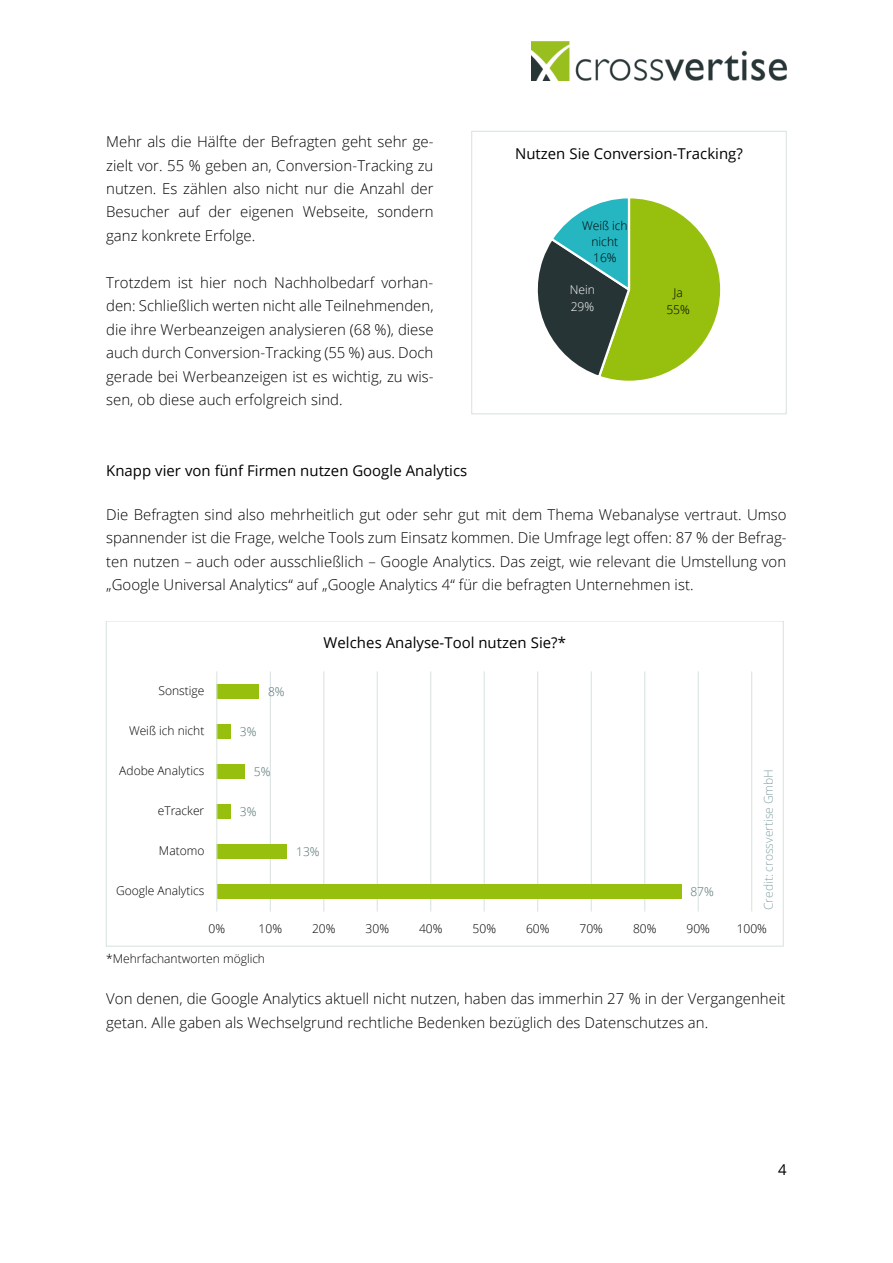
<style>
.page{position:relative;width:893px;height:1263px;background:#fff}
.page>*{position:absolute;margin:0;border:0;box-sizing:border-box;transform-origin:0 0}
.t1{font:300 15px/23.5px "Open Sans";color:#000;text-align:justify}
.t2{font:15px "Open Sans";color:#000}
.t3{font:300 12px/16.4px "Open Sans";color:#000;text-align:center}
.t4{font:300 12px "Open Sans";color:#86a3a6}
.t5{font:300 12px "Open Sans";color:#536f71}
.t6{font:300 12px/16.4px "Open Sans";color:#fff}
</style>
<div class="page">
<img style="left:532px;top:42px;width:255px;height:38px">
<svg style="left:537px;top:198px;width:184px;height:183px"></svg>
<div style="left:471px;top:131px;width:316px;height:283px;border:1px solid #dbe4e4"></div>
<hr style="left:270px;top:671px;width:1px;height:241px;background:#dbe4e4">
<hr style="left:323px;top:671px;width:1px;height:241px;background:#dbe4e4">
<hr style="left:377px;top:671px;width:1px;height:241px;background:#dbe4e4">
<hr style="left:430px;top:671px;width:1px;height:241px;background:#dbe4e4">
<hr style="left:484px;top:671px;width:1px;height:241px;background:#dbe4e4">
<hr style="left:537px;top:671px;width:1px;height:241px;background:#dbe4e4">
<hr style="left:591px;top:671px;width:1px;height:241px;background:#dbe4e4">
<hr style="left:644px;top:671px;width:1px;height:241px;background:#dbe4e4">
<hr style="left:698px;top:671px;width:1px;height:241px;background:#dbe4e4">
<hr style="left:751px;top:671px;width:1px;height:241px;background:#dbe4e4">
<div style="left:217px;top:844px;width:70px;height:15px;background:#97bf0d"></div>
<div style="left:217px;top:804px;width:14px;height:15px;background:#97bf0d"></div>
<div style="left:217px;top:764px;width:28px;height:15px;background:#97bf0d"></div>
<div style="left:217px;top:724px;width:14px;height:15px;background:#97bf0d"></div>
<div style="left:217px;top:684px;width:42px;height:14px;background:#97bf0d"></div>
<div style="left:217px;top:884px;width:464px;height:15px;background:#97bf0d"></div>
<hr style="left:216px;top:671px;width:1px;height:241px;background:#dbe4e4">
<p class="t1" style="left:106px;top:129px;width:329px">Mehr als die Hälfte der Befragten geht sehr ge&shy;zielt vor. 55 % geben an, Conversion-Tracking zu nutzen. Es zählen also nicht nur die Anzahl der Besucher auf der eigenen Webseite, sondern ganz konkrete Erfolge.</p>
<p class="t1" style="left:106px;top:270px;width:329px">Trotzdem ist hier noch Nachholbedarf vorhan&shy;den: Schließlich werten nicht alle Teilnehmenden, die ihre Werbeanzeigen analysieren (68 %), diese auch durch Conversion-Tracking (55 %) aus. Doch gerade bei Werbeanzeigen ist es wichtig, zu wis&shy;sen, ob diese auch erfolgreich sind.</p>
<p class="t2" style="left:515px;top:143px;width:229px">Nutzen Sie Conversion-Tracking?</p>
<p class="t3" style="left:582px;top:216px;width:47px">Weiß ich nicht<br>16%</p>
<p class="t6" style="left:570px;top:281px;width:27px">Nein<br>29%</p>
<p class="t3" style="left:666px;top:284px;width:25px">Ja<br>55%</p>
<p class="t2" style="left:106px;top:460px;width:363px">Knapp vier von fünf Firmen nutzen Google Analytics</p>
<p class="t1" style="left:106px;top:502px;width:682px">Die Befragten sind also mehrheitlich gut oder sehr gut mit dem Thema Webanalyse vertraut. Umso spannender ist die Frage, welche Tools zum Einsatz kommen. Die Umfrage legt offen: 87 % der Befrag&shy;ten nutzen – auch oder ausschließlich – Google Analytics. Das zeigt, wie relevant die Umstellung von „Google Universal Analytics“ auf „Google Analytics 4“ für die befragten Unternehmen ist.</p>
<p class="t2" style="left:324px;top:632px;width:244px">Welches Analyse-Tool nutzen Sie?*</p>
<p class="t3" style="left:159px;top:682px;width:47px">Sonstige</p>
<p class="t5" style="left:268px;top:683px;width:18px">8%</p>
<p class="t3" style="left:129px;top:722px;width:77px">Weiß ich nicht</p>
<p class="t5" style="left:240px;top:723px;width:18px">3%</p>
<p class="t3" style="left:119px;top:762px;width:87px">Adobe Analytics</p>
<p class="t5" style="left:254px;top:763px;width:18px">5%</p>
<p class="t3" style="left:158px;top:802px;width:48px">eTracker</p>
<p class="t5" style="left:240px;top:803px;width:18px">3%</p>
<p class="t3" style="left:159px;top:842px;width:47px">Matomo</p>
<p class="t5" style="left:296px;top:843px;width:25px">13%</p>
<p class="t3" style="left:116px;top:882px;width:90px">Google Analytics</p>
<p class="t5" style="left:690px;top:883px;width:25px">87%</p>
<p class="t4" style="left:760px;top:910px;width:143px;rotate:-90deg">Credit: crossvertise GmbH</p>
<p class="t3" style="left:209px;top:920px;width:18px">0%</p>
<p class="t3" style="left:259px;top:920px;width:25px">10%</p>
<p class="t3" style="left:312px;top:920px;width:25px">20%</p>
<p class="t3" style="left:366px;top:920px;width:25px">30%</p>
<p class="t3" style="left:419px;top:920px;width:25px">40%</p>
<p class="t3" style="left:473px;top:920px;width:25px">50%</p>
<p class="t3" style="left:526px;top:920px;width:25px">60%</p>
<p class="t3" style="left:580px;top:920px;width:25px">70%</p>
<p class="t3" style="left:633px;top:920px;width:25px">80%</p>
<p class="t3" style="left:687px;top:920px;width:25px">90%</p>
<p class="t3" style="left:737px;top:920px;width:32px">100%</p>
<p class="t3" style="left:106px;top:950px;width:160px">*Mehrfachantworten möglich</p>
<p class="t1" style="left:106px;top:986px;width:681px">Von denen, die Google Analytics aktuell nicht nutzen, haben das immerhin 27 % in der Vergangenheit getan. Alle gaben als Wechselgrund rechtliche Bedenken bezüglich des Datenschutzes an.</p>
<p class="t2" style="left:778px;top:1159px;width:10px">4</p>
</div>
